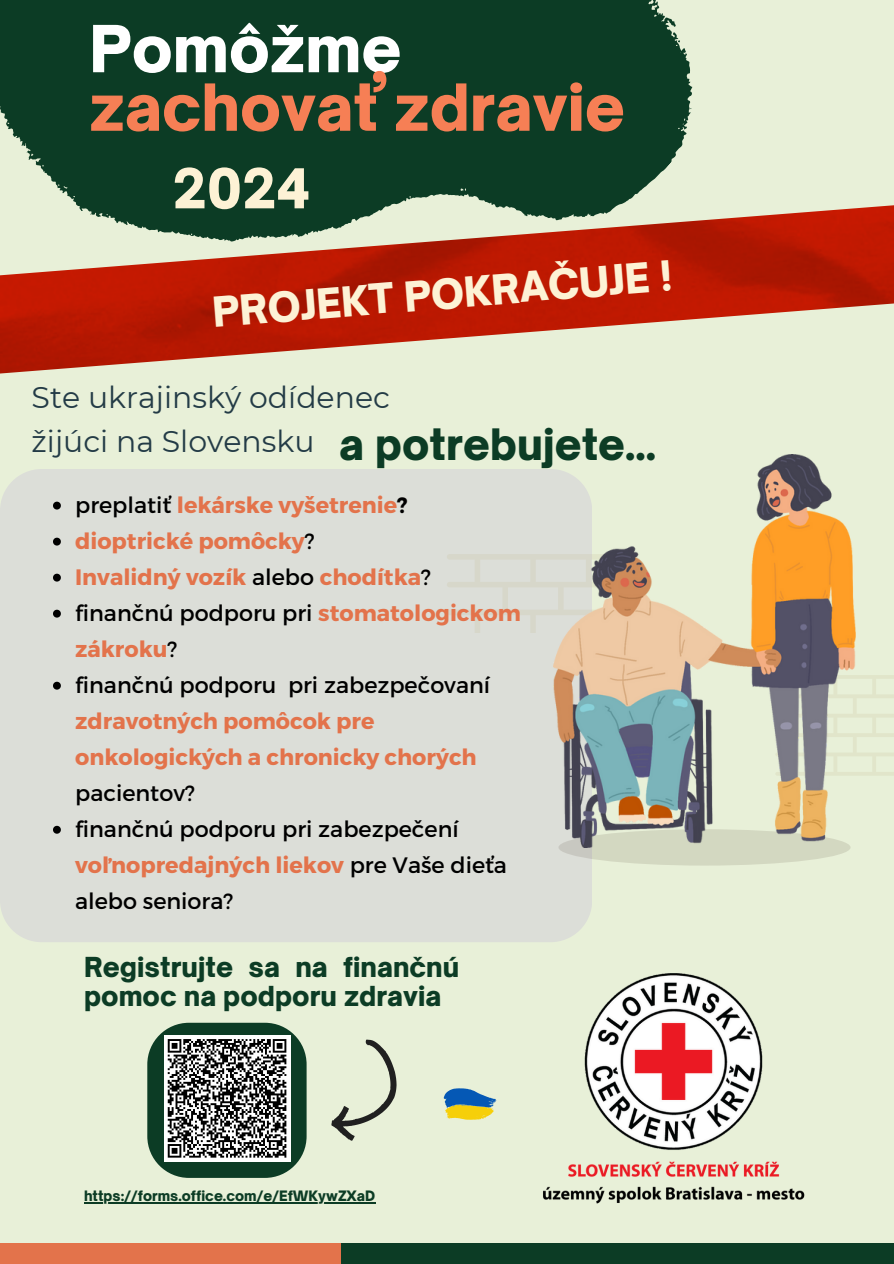
<style>
.page{position:relative;width:894px;height:1264px;background:#fff}
.page>*{position:absolute;margin:0;border:0;box-sizing:border-box;transform-origin:0 0}
.t1{font:900 62.1px/58.5px "Open Sauce One";color:#f67f55}
.t2{font:900 52.5px "Open Sauce One";color:#fdf2d5}
.t3{font:900 41.4px "Open Sauce One";color:#0c3c25}
.t4{font:900 39.6px "Open Sauce One";color:#fdf2d5}
.t5{font:30px/43.8px "Montserrat";color:#233b46}
.t6{font:900 26.4px/29.4px "Open Sauce One";color:#0c3c25}
.t7{font:700 22.35px/36px "Montserrat";color:#e3734b}
.t8{font:22.35px/36px "Montserrat";color:#000}
.t9{font:900 13.8px "Open Sauce One";color:#0c3c25}
.s1{color:#fff}
.s2{font-weight:400;color:#000}
.s3{color:#000}
.s4{font-weight:700;color:#e3734b}
</style>
<div class="page">
<div style="left:0;top:0;width:893px;height:1263px;background:#e8f0d8"></div>
<div style="left:0;top:1242px;width:364px;height:21px;background:#e3734b"></div>
<div style="left:341px;top:1242px;width:552px;height:21px;background:#0c3c25"></div>
<div style="left:0;top:482px;width:591px;height:460px;background:#dcded8"></div>
<svg style="left:855px;top:675px;width:38px;height:100px"></svg>
<div style="left:558px;top:829px;width:292px;height:36px;background:linear-gradient(to right,#cdd0bf,#d6dcc2);border-radius:50%"></div>
<svg style="left:446px;top:554px;width:107px;height:79px;background:#dadcd4"></svg>
<img style="left:553px;top:455px;width:302px;height:392px">
<svg style="left:443px;top:1088px;width:54px;height:31px"></svg>
<img style="left:543px;top:973px;width:261px;height:230px">
<svg style="left:0;top:0;width:801px;height:482px;fill:#0c3c25"></svg>
<svg style="left:331px;top:1039px;width:65px;height:101px"></svg>
<div style="left:147px;top:1022px;width:159px;height:155px;background:#0c3c25;border-radius:42px"></div>
<div style="left:164px;top:1035px;width:126px;height:126px;background:#fff"></div>
<svg style="left:167px;top:1039px;width:120px;height:119px"></svg>
<img style="left:0;top:203px;width:893px;height:173px">
<svg style="left:53px;top:501px;width:8px;height:8px"></svg>
<svg style="left:53px;top:537px;width:8px;height:8px"></svg>
<svg style="left:53px;top:573px;width:8px;height:8px"></svg>
<svg style="left:53px;top:609px;width:8px;height:8px"></svg>
<svg style="left:53px;top:681px;width:8px;height:8px"></svg>
<svg style="left:53px;top:825px;width:8px;height:8px"></svg>
<hr style="left:84px;top:1201px;width:291px;height:1px;background:#0c3c25">
<p class="t1" style="left:89px;top:19px;width:537px"><span class="s1">Pomôžme </span>zachovať zdravie</p>
<p class="t2" style="left:172px;top:156px;width:139px">2024</p>
<h1 class="t4" style="left:210px;top:289px;width:462px;rotate:-5deg">PROJEKT POKRAČUJE !</h1>
<p class="t5" style="left:32px;top:375px;width:360px">Ste ukrajinský odídenec žijúci na Slovensku</p>
<p class="t3" style="left:339px;top:418px;width:318px">a potrebujete...</p>
<h2 class="t7" style="left:75px;top:486px;width:334px"><span class="s2">preplatiť</span> lekárske vyšetrenie<span class="s3">?</span></h2>
<p class="t7" style="left:75px;top:522px;width:241px">dioptrické pomôcky<span class="s2">?</span></p>
<p class="t7" style="left:75px;top:558px;width:357px">Invalidný vozík <span class="s2">alebo</span> chodítka<span class="s2">?</span></p>
<p class="t7" style="left:75px;top:594px;width:447px"><span class="s2">finančnú podporu pri</span> stomatologickom zákroku<span class="s2">?</span></p>
<p class="t7" style="left:75px;top:666px;width:416px"><span class="s2">finančnú podporu pri zabezpečovaní </span>zdravotných pomôcok pre onkologických a chronicky chorých <span class="s2">pacientov?</span></p>
<p class="t8" style="left:75px;top:810px;width:433px">finančnú podporu pri zabezpečení <span class="s4">voľnopredajných liekov</span> pre Vaše dieťa alebo seniora?</p>
<p class="t6" style="left:84px;top:951px;width:377px">Registrujte sa na finančnú pomoc na podporu zdravia</p>
<p class="t9" style="left:84px;top:1186px;width:292px">https://forms.office.com/e/EfWKywZXaD</p>
</div>
